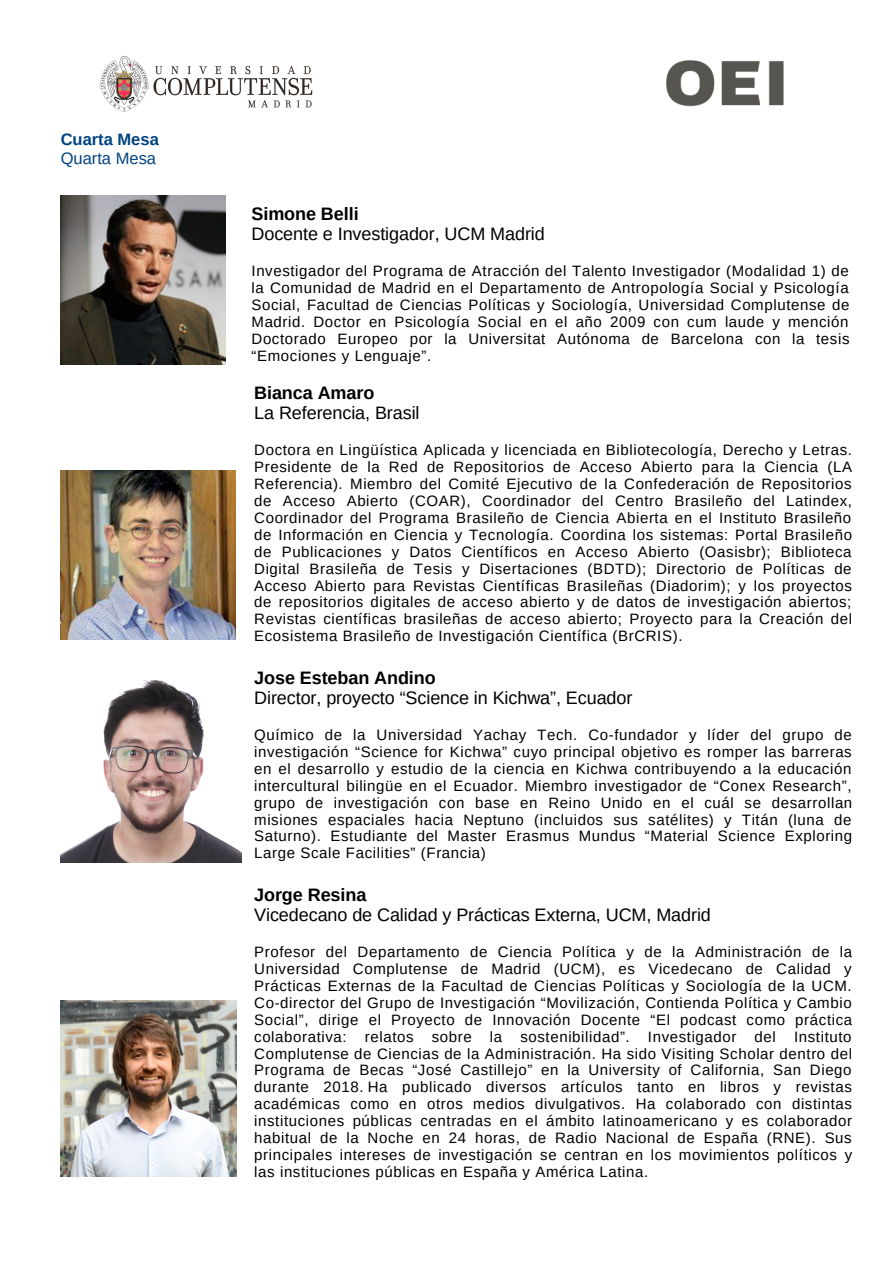
<style>
.page{position:relative;width:894px;height:1264px;background:#fff}
.page>*{position:absolute;margin:0;border:0;box-sizing:border-box;transform-origin:0 0}
.t1{font:18px "Arimo";letter-spacing:-.005em;color:#000}
.t2{font:700 18px "Arimo";letter-spacing:-.005em;color:#000}
.t3{font:700 16.5px "Arimo";color:#014380}
.t4{font:16.5px "Arimo";color:#014380}
.t5{font:15px/17px "Arimo";letter-spacing:.04em;color:#000;text-align:justify}
</style>
<div class="page">
<img style="left:666px;top:60px;width:118px;height:47px">
<img style="left:99px;top:55px;width:214px;height:57px">
<img style="left:61px;top:471px;width:174px;height:169px">
<img style="left:61px;top:681px;width:180px;height:181px">
<img style="left:61px;top:1000px;width:175px;height:175px">
<img style="left:61px;top:195px;width:164px;height:169px">
<p class="t3" style="left:61px;top:130px;width:100px">Cuarta Mesa</p>
<p class="t4" style="left:61px;top:149px;width:97px">Quarta Mesa</p>
<p class="t2" style="left:251px;top:204px;width:109px">Simone Belli</p>
<p class="t1" style="left:251px;top:224px;width:295px">Docente e Investigador, UCM Madrid</p>
<p class="t5" style="left:251px;top:262px;width:599px">Investigador del Programa de Atracción del Talento Investigador (Modalidad 1) de la Comunidad de Madrid en el Departamento de Antropología Social y Psicología Social, Facultad de Ciencias Políticas y Sociología, Universidad Complutense de Madrid. Doctor en Psicología Social en el año 2009 con cum laude y mención Doctorado Europeo por la Universitat Autónoma de Barcelona con la tesis “Emociones y Lenguaje”.</p>
<p class="t2" style="left:254px;top:383px;width:122px">Bianca Amaro</p>
<p class="t1" style="left:254px;top:403px;width:167px">La Referencia, Brasil</p>
<p class="t5" style="left:254px;top:441px;width:599px">Doctora en Lingüística Aplicada y licenciada en Bibliotecología, Derecho y Letras.<br>Presidente de la Red de Repositorios de Acceso Abierto para la Ciencia (LA Referencia). Miembro del Comité Ejecutivo de la Confederación de Repositorios de Acceso Abierto (COAR), Coordinador del Centro Brasileño del Latindex, Coordinador del Programa Brasileño de Ciencia Abierta en el Instituto Brasileño de Información en Ciencia y Tecnología. Coordina los sistemas: Portal Brasileño de Publicaciones y Datos Científicos en Acceso Abierto (Oasisbr); Biblioteca Digital Brasileña de Tesis y Disertaciones (BDTD); Directorio de Políticas de Acceso Abierto para Revistas Científicas Brasileñas (Diadorim); y los proyectos de repositorios digitales de acceso abierto y de datos de investigación abiertos; Revistas científicas brasileñas de acceso abierto; Proyecto para la Creación del Ecosistema Brasileño de Investigación Científica (BrCRIS).</p>
<p class="t2" style="left:254px;top:667px;width:183px">Jose Esteban Andino</p>
<p class="t1" style="left:254px;top:687px;width:379px">Director, proyecto “Science in Kichwa”, Ecuador</p>
<p class="t5" style="left:254px;top:726px;width:599px">Químico de la Universidad Yachay Tech. Co-fundador y líder del grupo de investigación “Science for Kichwa” cuyo principal objetivo es romper las barreras en el desarrollo y estudio de la ciencia en Kichwa contribuyendo a la educación intercultural bilingüe en el Ecuador. Miembro investigador de “Conex Research”, grupo de investigación con base en Reino Unido en el cuál se desarrollan misiones espaciales hacia Neptuno (incluidos sus satélites) y Titán (luna de Saturno). Estudiante del Master Erasmus Mundus “Material Science Exploring Large Scale Facilities” (Francia)</p>
<p class="t2" style="left:254px;top:884px;width:114px">Jorge Resina</p>
<p class="t1" style="left:254px;top:904px;width:458px">Vicedecano de Calidad y Prácticas Externa, UCM, Madrid</p>
<p class="t5" style="left:254px;top:943px;width:599px">Profesor del Departamento de Ciencia Política y de la Administración de la Universidad Complutense de Madrid (UCM), es Vicedecano de Calidad y Prácticas Externas de la Facultad de Ciencias Políticas y Sociología de la UCM.<br>Co-director del Grupo de Investigación “Movilización, Contienda Política y Cambio Social”, dirige el Proyecto de Innovación Docente “El podcast como práctica colaborativa: relatos sobre la sostenibilidad”. Investigador del Instituto Complutense de Ciencias de la Administración. Ha sido Visiting Scholar dentro del Programa de Becas “José Castillejo” en la University of California, San Diego durante 2018. Ha publicado diversos artículos tanto en libros y revistas académicas como en otros medios divulgativos. Ha colaborado con distintas instituciones públicas centradas en el ámbito latinoamericano y es colaborador habitual de la Noche en 24 horas, de Radio Nacional de España (RNE). Sus principales intereses de investigación se centran en los movimientos políticos y las instituciones públicas en España y América Latina.</p>
</div>
